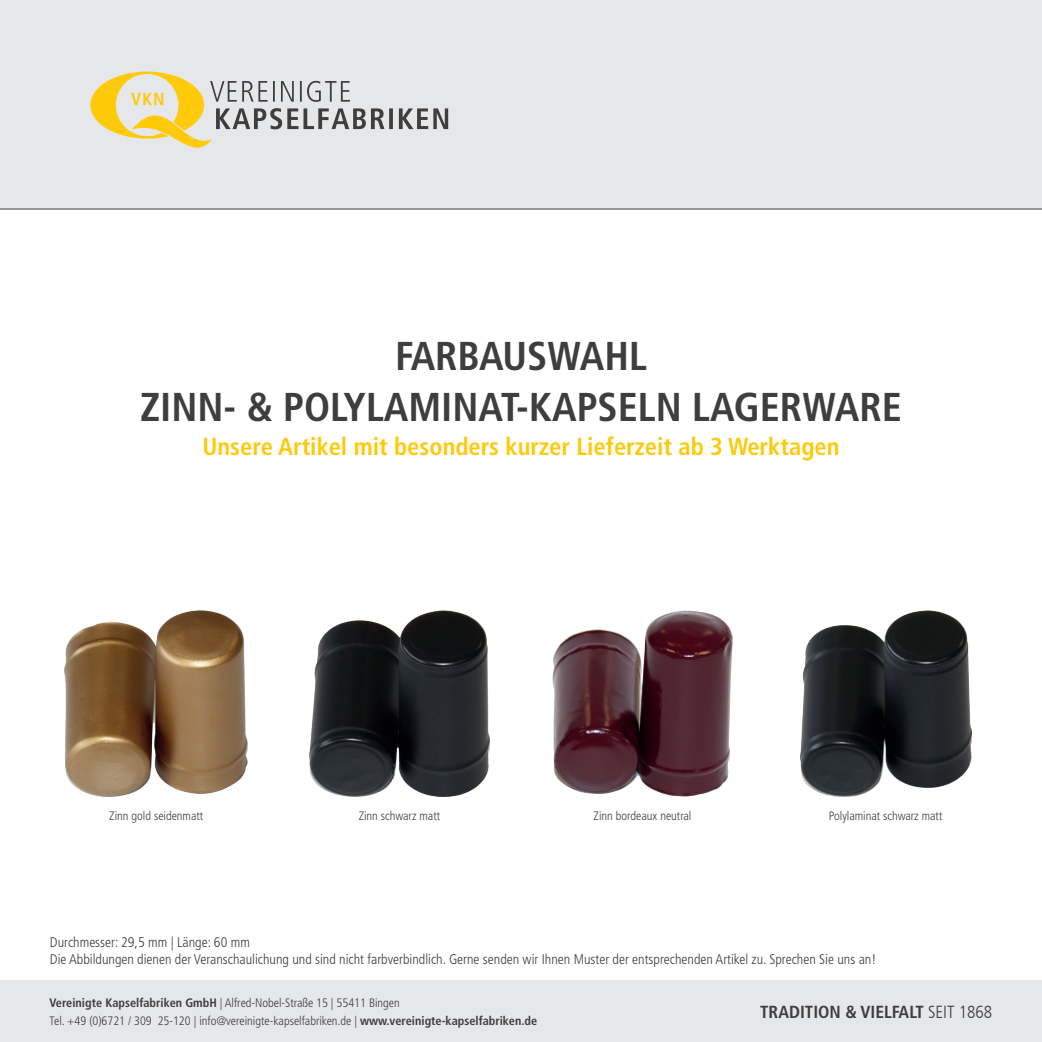
<style>
.page{position:relative;width:1042px;height:1042px;background:#fff}
.page>*{position:absolute;margin:0;border:0;box-sizing:border-box;transform-origin:0 0}
.t1{font:700 condensed 40.25px/50.8px "Frutiger LT";color:#3e3e3f;text-align:center}
.t2{font:700 condensed 24.5px "Frutiger LT";color:#feca0a}
.t3{font:700 condensed 17.5px "Frutiger LT Std";color:#3e3e3f}
.t4{font:300 condensed 14px/16.8px "Frutiger";color:#3e3e3f}
.t5{font:300 condensed 12.25px/17.5px "Frutiger";color:#3e3e3f}
.s1{font-family:"Frutiger LT";font-weight:300}
.s2{font-family:"Frutiger LT Std";font-weight:700}
.s3{font-family:"Frutiger LT";font-weight:700}
</style>
<div class="page">
<img style="left:552px;top:610px;width:181px;height:187px">
<img style="left:800px;top:610px;width:172px;height:187px">
<img style="left:64px;top:610px;width:184px;height:187px">
<img style="left:309px;top:610px;width:180px;height:187px">
<div style="left:0;top:0;width:1042px;height:208px;background:#e6e7e9"></div>
<hr style="left:0;top:208px;width:1042px;height:2px;background:#939598">
<svg style="left:90px;top:72px;width:358px;height:76px"></svg>
<div style="left:0;top:981px;width:1042px;height:61px;background:#e6e7e9"></div>
<h1 class="t1" style="left:140px;top:331px;width:763px">FARBAUSWAHL<br>ZINN- &amp; POLYLAMINAT-KAPSELN LAGERWARE</h1>
<h2 class="t2" style="left:202px;top:432px;width:638px">Unsere Artikel mit besonders kurzer Lieferzeit ab 3 Werktagen</h2>
<p class="t5" style="left:109px;top:807px;width:95px">Zinn gold seidenmatt</p>
<p class="t5" style="left:359px;top:807px;width:83px">Zinn schwarz matt</p>
<p class="t5" style="left:594px;top:807px;width:99px">Zinn bordeaux neutral</p>
<p class="t5" style="left:829px;top:807px;width:115px">Polylaminat schwarz matt</p>
<p class="t4" style="left:50px;top:934px;width:828px">Durchmesser: 29,5 mm | Länge: 60 mm<br>Die Abbildungen dienen der Veranschaulichung und sind nicht farbverbindlich. Gerne senden wir Ihnen Muster der entsprechenden Artikel zu. Sprechen Sie uns an!</p>
<h3 class="t3" style="left:760px;top:1001px;width:234px">TRADITION &amp; VIELFALT <span class="s1">SEIT 1868</span></h3>
<p class="t5" style="left:50px;top:994px;width:489px"><span class="s2">Vereinigte Kapselfabriken GmbH</span> | Alfred-Nobel-Straße 15 | 55411 Bingen<br>Tel. +49 (0)6721 / 309 25-120 | info@vereinigte-kapselfabriken.de | <span class="s3">www.vereinigte-kapselfabriken.de</span></p>
</div>
